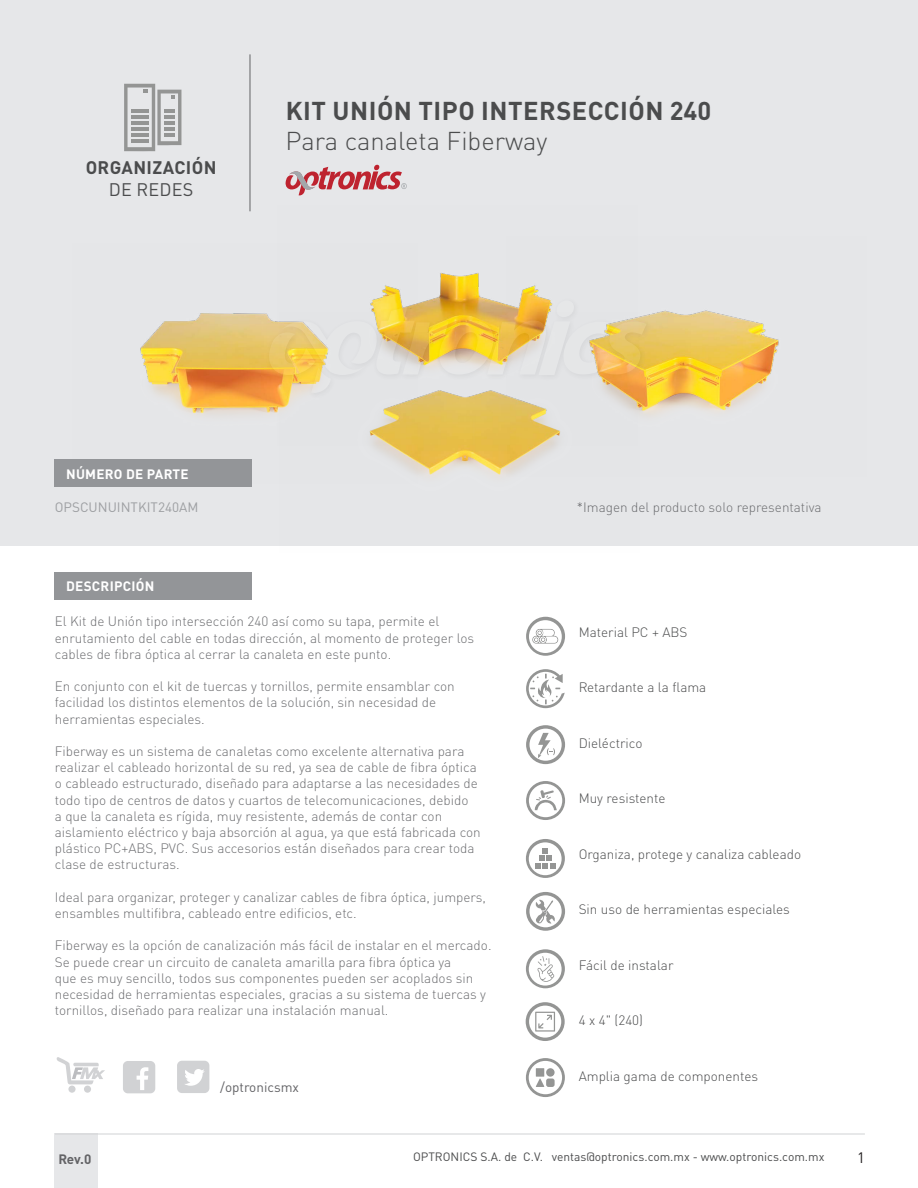
<style>
.page{position:relative;width:918px;height:1188px;background:#fff}
.page>*{position:absolute;margin:0;border:0;box-sizing:border-box;transform-origin:0 0}
.t1{font:700 25.5px "DIN Pro";letter-spacing:.02em;color:#4b4c4d}
.t2{font:300 25.5px "DIN Pro";color:#4b4c4d}
.t3{font:700 18px "DIN Pro";letter-spacing:.02em;color:#4b4c4d}
.t4{font:18px "DIN Pro";letter-spacing:.01em;color:#4b4c4d}
.t5{font:15px "DIN Pro";color:#231f20}
.t6{font:300 13.5px/16.2px "DIN Pro";color:#6c6d70}
.t7{font:300 13.5px "DIN Pro";color:#4b4c4d}
.t8{font:700 13.5px "DIN Pro";letter-spacing:.02em;color:#fff}
.t9{font:13.5px "DIN Pro";color:#9d9fa2}
.t10{font:13.5px "DIN Pro";color:#636366}
.t11{font:700 13.5px "DIN Pro";color:#636366}
.t12{font:12px "DIN Pro";color:#4b4c4d}
</style>
<div class="page">
<div style="left:1px;top:0;width:917px;height:545px;background:#e6e7e9"></div>
<div style="left:54px;top:1134px;width:44px;height:54px;background:#e6e7e9"></div>
<hr style="left:55px;top:1134px;width:810px;height:1px;background:#d1d2d4">
<hr style="left:250px;top:54px;width:1px;height:157px;background:#636366">
<svg style="left:285px;top:165px;width:122px;height:30px"></svg>
<svg style="left:124px;top:84px;width:57px;height:67px"></svg>
<img style="left:440px;top:273px;width:39px;height:21px">
<img style="left:140px;top:285px;width:261px;height:130px">
<img style="left:521px;top:285px;width:258px;height:131px">
<div style="left:54px;top:459px;width:198px;height:28px;background:#939598"></div>
<div style="left:68px;top:1086px;width:8px;height:7px;background:#d1d2d4;border-radius:50%"></div>
<div style="left:84px;top:1086px;width:7px;height:7px;background:#d1d2d4;border-radius:50%"></div>
<svg style="left:56px;top:1057px;width:49px;height:27px"></svg>
<div style="left:123px;top:1061px;width:32px;height:32px;background:#d1d2d4;border-radius:5px"></div>
<svg style="left:137px;top:1067px;width:11px;height:23px"></svg>
<div style="left:177px;top:1061px;width:32px;height:32px;background:#d1d2d4;border-radius:5px"></div>
<svg style="left:185px;top:1069px;width:20px;height:17px"></svg>
<img style="left:263px;top:294px;width:393px;height:108px">
<svg style="left:268px;top:300px;width:379px;height:93px"></svg>
<div style="left:54px;top:572px;width:197px;height:27px;background:#939598"></div>
<svg style="left:526px;top:617px;width:39px;height:39px"></svg>
<svg style="left:526px;top:669px;width:39px;height:39px"></svg>
<svg style="left:526px;top:725px;width:39px;height:39px"></svg>
<svg style="left:526px;top:781px;width:39px;height:39px"></svg>
<svg style="left:526px;top:839px;width:39px;height:39px"></svg>
<svg style="left:526px;top:892px;width:39px;height:39px"></svg>
<svg style="left:526px;top:949px;width:39px;height:39px"></svg>
<svg style="left:526px;top:1058px;width:39px;height:39px"></svg>
<div style="left:546px;top:1079px;width:9px;height:8px;background:#949594;border-radius:2px"></div>
<svg style="left:526px;top:1002px;width:39px;height:39px"></svg>
<img style="left:279px;top:312px;width:360px;height:234px">
<h2 class="t3" style="left:86px;top:153px;width:132px">ORGANIZACIÓN</h2>
<h2 class="t4" style="left:109px;top:177px;width:86px">DE REDES</h2>
<h1 class="t1" style="left:286px;top:89px;width:427px">KIT UNIÓN TIPO INTERSECCIÓN 240</h1>
<h1 class="t2" style="left:286px;top:121px;width:263px">Para canaleta Fiberway</h1>
<p class="t8" style="left:66px;top:462px;width:124px">NÚMERO DE PARTE</p>
<p class="t9" style="left:55px;top:498px;width:145px">OPSCUNUINTKIT240AM</p>
<p class="t8" style="left:66px;top:575px;width:90px">DESCRIPCIÓN</p>
<p class="t6" style="left:577px;top:497px;width:246px">*Imagen del producto solo representativa</p>
<p class="t6" style="left:55px;top:612px;width:421px">El Kit de Unión tipo intersección 240 así como su tapa, permite el enrutamiento del cable en todas dirección, al momento de proteger los cables de fibra óptica al cerrar la canaleta en este punto.</p>
<p class="t6" style="left:55px;top:677px;width:401px">En conjunto con el kit de tuercas y tornillos, permite ensamblar con facilidad los distintos elementos de la solución, sin necesidad de herramientas especiales.</p>
<p class="t6" style="left:55px;top:742px;width:428px">Fiberway es un sistema de canaletas como excelente alternativa para realizar el cableado horizontal de su red, ya sea de cable de fibra óptica o cableado estructurado, diseñado para adaptarse a las necesidades de todo tipo de centros de datos y cuartos de telecomunicaciones, debido<br>a que la canaleta es rígida, muy resistente, además de contar con aislamiento eléctrico y baja absorción al agua, ya que está fabricada con plástico PC+ABS, PVC. Sus accesorios están diseñados para crear toda clase de estructuras.</p>
<p class="t6" style="left:55px;top:888px;width:433px">Ideal para organizar, proteger y canalizar cables de fibra óptica, jumpers, ensambles multifibra, cableado entre edificios, etc.</p>
<p class="t6" style="left:55px;top:936px;width:438px">Fiberway es la opción de canalización más fácil de instalar en el mercado.<br>Se puede crear un circuito de canaleta amarilla para fibra óptica ya<br>que es muy sencillo, todos sus componentes pueden ser acoplados sin necesidad de herramientas especiales, gracias a su sistema de tuercas y tornillos, diseñado para realizar una instalación manual.</p>
<p class="t10" style="left:220px;top:1078px;width:80px">/optronicsmx</p>
<p class="t7" style="left:579px;top:622px;width:110px">Material PC + ABS</p>
<p class="t7" style="left:579px;top:677px;width:129px">Retardante a la flama</p>
<p class="t7" style="left:579px;top:733px;width:65px">Dieléctrico</p>
<p class="t7" style="left:579px;top:788px;width:88px">Muy resistente</p>
<p class="t7" style="left:579px;top:844px;width:224px">Organiza, protege y canaliza cableado</p>
<p class="t7" style="left:579px;top:899px;width:213px">Sin uso de herramientas especiales</p>
<p class="t7" style="left:579px;top:955px;width:96px">Fácil de instalar</p>
<p class="t7" style="left:579px;top:1010px;width:66px">4 x 4" (240)</p>
<p class="t7" style="left:579px;top:1066px;width:181px">Amplia gama de componentes</p>
<p class="t11" style="left:58px;top:1148px;width:34px">Rev.0</p>
<p class="t12" style="left:413px;top:1149px;width:413px">OPTRONICS S.A. de C.V. ventas@optronics.com.mx - www.optronics.com.mx</p>
<p class="t5" style="left:857px;top:1148px;width:9px">1</p>
</div>
